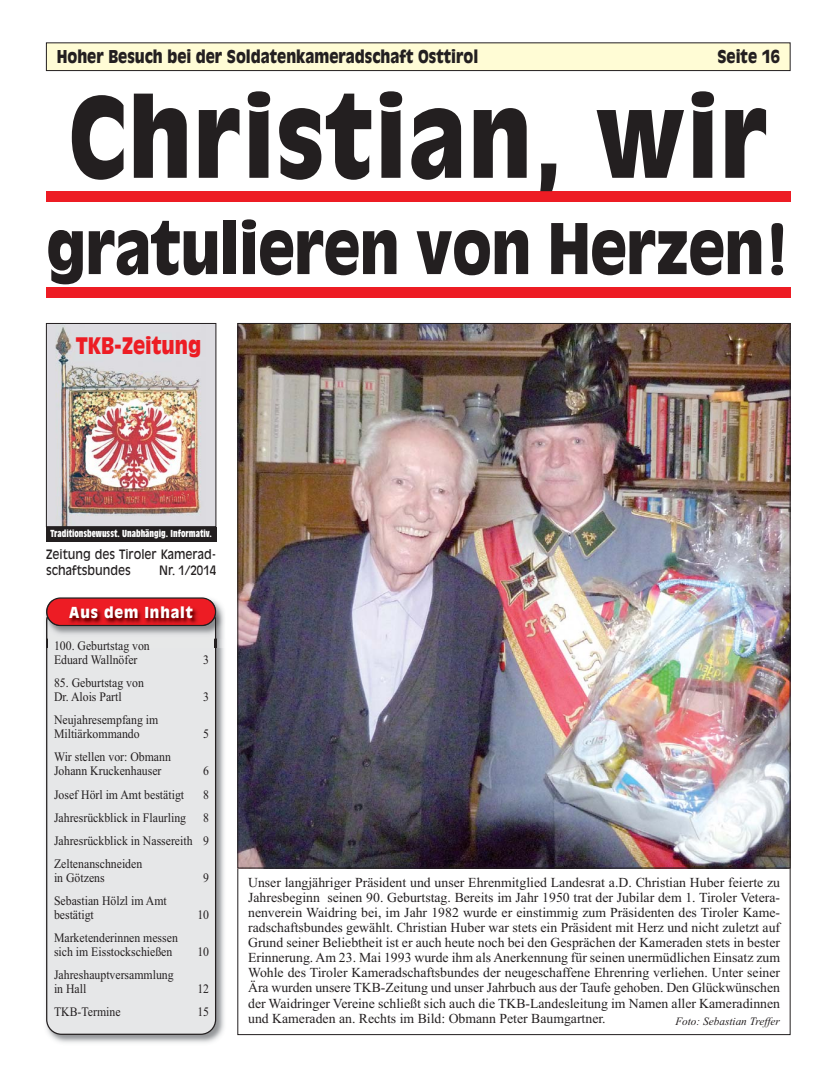
<style>
.page{position:relative;width:833px;height:1081px;background:#fff}
.page>*{position:absolute;margin:0;border:0;box-sizing:border-box;transform-origin:0 0}
.t1{font:900 108.75px "Antique Olive";letter-spacing:.02em;color:#231f20;scale:.88 1}
.t2{font:900 68.75px "Antique Olive";letter-spacing:-.01em;color:#231f20;scale:.88 1}
.t3{font:900 22.5px "Antique Olive";color:#ed1c24;scale:.88 1}
.t4{font:900 17.5px "Antique Olive";color:#231f20;scale:.85 1}
.t5{font:900 15px "Antique Olive";letter-spacing:.06em;color:#fff;scale:.95 1}
.t6{font:13.75px/15px "Times New Roman";color:#231f20;text-align:justify}
.t7{font:12.88px/14.1px "Times New Roman";color:#231f20;scale:.91 1}
.t8{font:12.75px/16.2px "Antique Olive";color:#231f20;scale:.9 1}
.t9{font:italic 11.25px "Times New Roman";color:#231f20}
.t10{font:700 condensed 10px "Antique Olive";color:#fff}
</style>
<div class="page">
<div style="left:46px;top:287px;width:744px;height:11px;background:#ed1c24"></div>
<img style="left:239px;top:325px;width:549px;height:541px">
<div style="left:46px;top:191px;width:744px;height:11px;background:#ed1c24"></div>
<div style="left:46px;top:43px;width:744px;height:28px;background:#fffcd5"></div>
<div style="left:46px;top:43px;width:744px;height:28px;border:1px solid #231f20"></div>
<img style="left:48px;top:325px;width:166px;height:200px">
<div style="left:46px;top:323px;width:170px;height:204px;border:1px solid #231f20"></div>
<div style="left:46px;top:527px;width:170px;height:14px;background:#231f20"></div>
<img style="left:50px;top:648px;width:174px;height:395px">
<div style="left:46px;top:648px;width:170px;height:387px;background:#e6e7e8"></div>
<svg style="left:45px;top:597px;width:179px;height:51px;background:#c77074"></svg>
<p class="t4" style="left:57px;top:50px;width:497px">Hoher Besuch bei der Soldatenkameradschaft Osttirol</p>
<p class="t4" style="left:717px;top:50px;width:75px">Seite 16</p>
<h1 class="t1" style="left:69px;top:94px;width:796px">Christian, wir</h1>
<h2 class="t2" style="left:46px;top:221px;width:847px">gratulieren von Herzen!</h2>
<h3 class="t3" style="left:76px;top:337px;width:144px">TKB-Zeitung</h3>
<p class="t10" style="left:50px;top:530px;width:163px">Traditionsbewusst. Unabhängig. Informativ.</p>
<p class="t8" style="left:46px;top:547px;width:190px">Zeitung des Tiroler Kamerad&shy;schaftsbundes</p>
<p class="t8" style="left:159px;top:563px;width:65px">Nr. 1/2014</p>
<p class="t5" style="left:69px;top:606px;width:132px">Aus dem Inhalt</p>
<p class="t7" style="left:54px;top:640px;width:107px">100. Geburtstag von<br>Eduard Wallnöfer</p>
<p class="t7" style="left:54px;top:677px;width:100px">85. Geburtstag von<br>Dr. Alois Partl</p>
<p class="t7" style="left:54px;top:714px;width:116px">Neujahresempfang im<br>Miltiärkommando</p>
<p class="t7" style="left:54px;top:751px;width:130px">Wir stellen vor: Obmann<br>Johann Kruckenhauser</p>
<p class="t7" style="left:203px;top:654px;width:8px">3</p>
<p class="t7" style="left:203px;top:691px;width:8px">3</p>
<p class="t7" style="left:203px;top:728px;width:8px">5</p>
<p class="t7" style="left:203px;top:765px;width:8px">6</p>
<p class="t7" style="left:54px;top:788px;width:144px">Josef Hörl im Amt bestätigt</p>
<p class="t7" style="left:203px;top:788px;width:8px">8</p>
<p class="t7" style="left:54px;top:811px;width:147px">Jahresrückblick in Flaurling</p>
<p class="t7" style="left:54px;top:807px;width:172px;line-height:23.1px;text-align:justify;text-indent:149px">8<br>Jahresrückblick in Nassereith 9<br>Zeltenanschneiden</p>
<p class="t7" style="left:54px;top:872px;width:57px">in Götzens</p>
<p class="t7" style="left:203px;top:872px;width:8px">9</p>
<p class="t7" style="left:54px;top:895px;width:125px">Sebastian Hölzl im Amt bestätigt</p>
<p class="t7" style="left:197px;top:909px;width:14px">10</p>
<p class="t7" style="left:54px;top:932px;width:138px">Marketenderinnen messen sich im Eisstockschießen</p>
<p class="t7" style="left:54px;top:969px;width:133px">Jahreshauptversammlung in Hall</p>
<p class="t7" style="left:197px;top:946px;width:14px">10</p>
<p class="t7" style="left:197px;top:983px;width:14px">12</p>
<p class="t7" style="left:54px;top:1006px;width:75px">TKB-Termine</p>
<p class="t7" style="left:197px;top:1006px;width:14px">15</p>
<p class="t6" style="left:248px;top:876px;width:533px">Unser langjähriger Präsident und unser Ehrenmitglied Landesrat a.D. Christian Huber feierte zu Jahresbeginn seinen 90. Geburtstag. Bereits im Jahr 1950 trat der Jubilar dem 1. Tiroler Vetera&shy;nenverein Waidring bei, im Jahr 1982 wurde er einstimmig zum Präsidenten des Tiroler Kame&shy;radschaftsbundes gewählt. Christian Huber war stets ein Präsident mit Herz und nicht zuletzt auf Grund seiner Beliebtheit ist er auch heute noch bei den Gesprächen der Kameraden stets in bester Erinnerung. Am 23. Mai 1993 wurde ihm als Anerkennung für seinen unermüdlichen Einsatz zum Wohle des Tiroler Kameradschaftsbundes der neugeschaffene Ehrenring verliehen. Unter seiner Ära wurden unsere TKB-Zeitung und unser Jahrbuch aus der Taufe gehoben. Den Glückwünschen der Waidringer Vereine schließt sich auch die TKB-Landesleitung im Namen aller Kameradinnen und Kameraden an. Rechts im Bild: Obmann Peter Baumgartner.</p>
<p class="t9" style="left:675px;top:1014px;width:106px">Foto: Sebastian Treffer</p>
</div>
